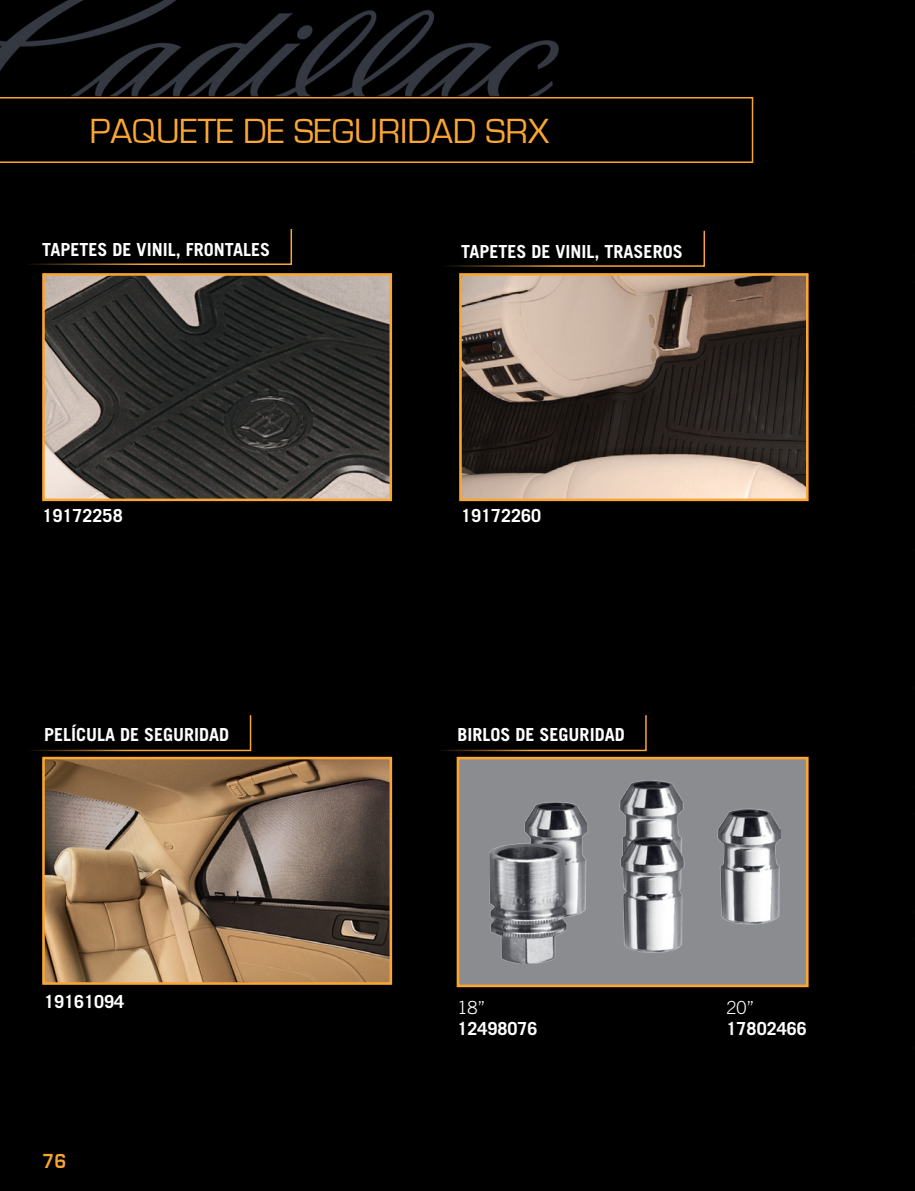
<style>
.page{position:relative;width:915px;height:1191px;background:#fff}
.page>*{position:absolute;margin:0;border:0;box-sizing:border-box;transform-origin:0 0}
.rubro{font:36px "Eurostile";color:#faa633}
.indice{font:700 21px "Eurostile";color:#faa633;scale:.9 1}
.rubro-2{font:700 18px "Trade Gothic";color:#fff}
.rubro-3{font:300 18px "Trade Gothic";color:#fff}
</style>
<div class="page">
<div style="left:0;top:0;width:914px;height:1191px;background:#000"></div>
<hr style="left:582px;top:592px;width:3px;height:588px;background:#faa633">
<hr style="left:828px;top:448px;width:3px;height:588px;background:#faa633">
<svg style="left:436px;top:713px;width:211px;height:39px;background:#080501"></svg>
<svg style="left:25px;top:713px;width:227px;height:39px;background:#080501"></svg>
<div style="left:439px;top:229px;width:266px;height:38px;background:#000"></div>
<div style="left:23px;top:227px;width:270px;height:39px;background:#000"></div>
<div style="left:0;top:97px;width:753px;height:66px;background:#000"></div>
<img style="left:463px;top:277px;width:341px;height:220px">
<div style="left:459px;top:273px;width:349px;height:228px;border:3px solid #faa633"></div>
<div style="left:458px;top:758px;width:349px;height:228px;background:#8a8c8f"></div>
<img style="left:489px;top:780px;width:291px;height:184px">
<div style="left:456px;top:757px;width:352px;height:230px;border:3px solid #faa633"></div>
<img style="left:46px;top:277px;width:342px;height:220px">
<div style="left:42px;top:273px;width:350px;height:228px;border:3px solid #faa633"></div>
<img style="left:46px;top:761px;width:342px;height:219px">
<div style="left:42px;top:757px;width:350px;height:227px;border:3px solid #faa633"></div>
<p class="rubro" style="left:89px;top:111px;width:461px">PAQUETE DE SEGURIDAD SRX</p>
<p class="rubro-2" style="left:42px;top:238px;width:229px">TAPETES DE VINIL, FRONTALES</p>
<p class="rubro-2" style="left:461px;top:240px;width:223px">TAPETES DE VINIL, TRASEROS</p>
<p class="rubro-2" style="left:43px;top:504px;width:82px">19172258</p>
<p class="rubro-2" style="left:461px;top:504px;width:82px">19172260</p>
<p class="rubro-2" style="left:44px;top:724px;width:187px">PELÍCULA DE SEGURIDAD</p>
<p class="rubro-2" style="left:457px;top:724px;width:169px">BIRLOS DE SEGURIDAD</p>
<p class="rubro-2" style="left:44px;top:990px;width:82px">19161094</p>
<p class="indice" style="left:43px;top:1149px;width:28px">76</p>
<p class="rubro-3" style="left:457px;top:996px;width:30px">18”</p>
<p class="rubro-2" style="left:457px;top:1018px;width:82px">12498076</p>
<p class="rubro-3" style="left:726px;top:996px;width:30px">20”</p>
<p class="rubro-2" style="left:726px;top:1018px;width:82px">17802466</p>
</div>
